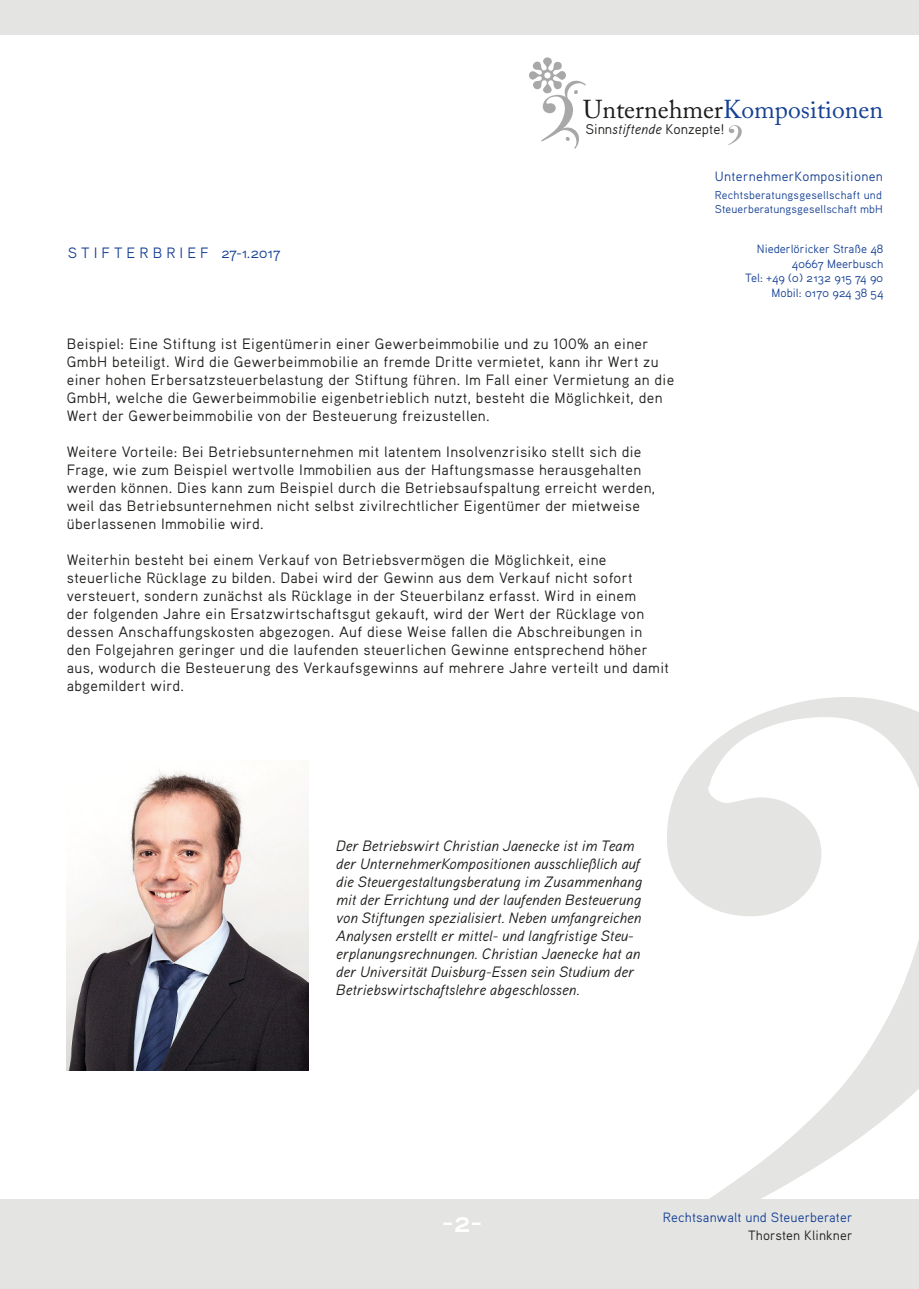
<style>
.page{position:relative;width:919px;height:1289px;background:#fff}
.page>*{position:absolute;margin:0;border:0;box-sizing:border-box;transform-origin:0 0}
.t1{font:30px "Aaux Pro Bold OSF";color:#fff}
.t2{font:25.65px "Adobe Caslon Pro";color:#164194}
.t3{font:15px/18px "Aaux Pro";letter-spacing:.025em;color:#1d1d1b}
.t4{font:15px/18px "Aaux Pro Regular Italic OSF";color:#1d1d1b}
.t5{font:15px "Aaux Pro Regular OSF";letter-spacing:-.02em;color:#164194}
.t6{font:13.95px "Aaux Pro Regular OSF";letter-spacing:.005em;color:#1d1d1b}
.t7{font:13.5px "Aaux Pro Regular OSF";letter-spacing:.01em;color:#164194}
.t8{font:13.5px "Aaux Pro Regular OSF";letter-spacing:.01em;color:#1d1d1b}
.t9{font:12px/14.4px "Aaux Pro Regular OSF";color:#164194;text-align:right}
.t10{font:11.4px/13.5px "Aaux Pro Regular OSF";letter-spacing:.01em;color:#164194}
.s1{color:#1d1d1b}
.s2{font-family:"Aaux Pro Regular Italic OSF"}
</style>
<div class="page">
<svg style="left:667px;top:697px;width:251px;height:502px"></svg>
<div style="left:0;top:1199px;width:918px;height:89px;background:#e4e4e3"></div>
<div style="left:0;top:0;width:918px;height:34px;background:#e4e4e3"></div>
<svg style="left:728px;top:125px;width:13px;height:20px"></svg>
<svg style="left:529px;top:57px;width:57px;height:92px"></svg>
<img style="left:67px;top:770px;width:242px;height:300px">
<p class="t5" style="left:68px;top:243px;width:214px">S T I F T E R B R I E F 27-1.2017</p>
<h2 class="t2" style="left:583px;top:94px;width:301px"><span class="s1">Unternehmer</span>Kompositionen</h2>
<p class="t6" style="left:585px;top:120px;width:141px">Sinn<span class="s2">stiftende</span> Konzepte!</p>
<p class="t7" style="left:714px;top:168px;width:170px">UnternehmerKompositionen</p>
<p class="t10" style="left:714px;top:188px;width:169px">Rechtsberatungsgesellschaft und<br>Steuerberatungsgesellschaft mbH</p>
<p class="t9" style="left:745px;top:242px;width:140px">Niederlöricker Straße 48<br>40667 Meerbusch<br>Tel: +49 (0) 2132 915 74 90<br>Mobil: 0170 924 38 54</p>
<p class="t3" style="left:67px;top:334px;width:609px">Beispiel: Eine Stiftung ist Eigentümerin einer Gewerbeimmobilie und zu 100% an einer GmbH beteiligt. Wird die Gewerbeimmobilie an fremde Dritte vermietet, kann ihr Wert zu einer hohen Erbersatzsteuerbelastung der Stiftung führen. Im Fall einer Vermietung an die GmbH, welche die Gewerbeimmobilie eigenbetrieblich nutzt, besteht die Möglichkeit, den Wert der Gewerbeimmobilie von der Besteuerung freizustellen.</p>
<p class="t3" style="left:67px;top:442px;width:590px">Weitere Vorteile: Bei Betriebsunternehmen mit latentem Insolvenzrisiko stellt sich die Frage, wie zum Beispiel wertvolle Immobilien aus der Haftungsmasse herausgehalten werden können. Dies kann zum Beispiel durch die Betriebsaufspaltung erreicht werden, weil das Betriebsunternehmen nicht selbst zivilrechtlicher Eigentümer der mietweise überlassenen Immobilie wird.</p>
<p class="t3" style="left:67px;top:550px;width:603px">Weiterhin besteht bei einem Verkauf von Betriebsvermögen die Möglichkeit, eine steuerliche Rücklage zu bilden. Dabei wird der Gewinn aus dem Verkauf nicht sofort versteuert, sondern zunächst als Rücklage in der Steuerbilanz erfasst. Wird in einem<br>der folgenden Jahre ein Ersatzwirtschaftsgut gekauft, wird der Wert der Rücklage von dessen Anschaffungskosten abgezogen. Auf diese Weise fallen die Abschreibungen in den Folgejahren geringer und die laufenden steuerlichen Gewinne entsprechend höher aus, wodurch die Besteuerung des Verkaufsgewinns auf mehrere Jahre verteilt und damit abgemildert wird.</p>
<p class="t4" style="left:336px;top:836px;width:308px">Der Betriebswirt Christian Jaenecke ist im Team der UnternehmerKompositionen ausschließlich auf die Steuergestaltungsberatung im Zusammenhang mit der Errichtung und der laufenden Besteuerung von Stiftungen spezialisiert. Neben umfangreichen Analysen erstellt er mittel- und langfristige Steu&shy;erplanungsrechnungen. Christian Jaenecke hat an der Universität Duisburg-Essen sein Studium der Betriebswirtschaftslehre abgeschlossen.</p>
<h1 class="t1" style="left:441px;top:1201px;width:43px">-2-</h1>
<p class="t7" style="left:663px;top:1209px;width:191px">Rechtsanwalt und Steuerberater</p>
<p class="t8" style="left:748px;top:1227px;width:106px">Thorsten Klinkner</p>
</div>
